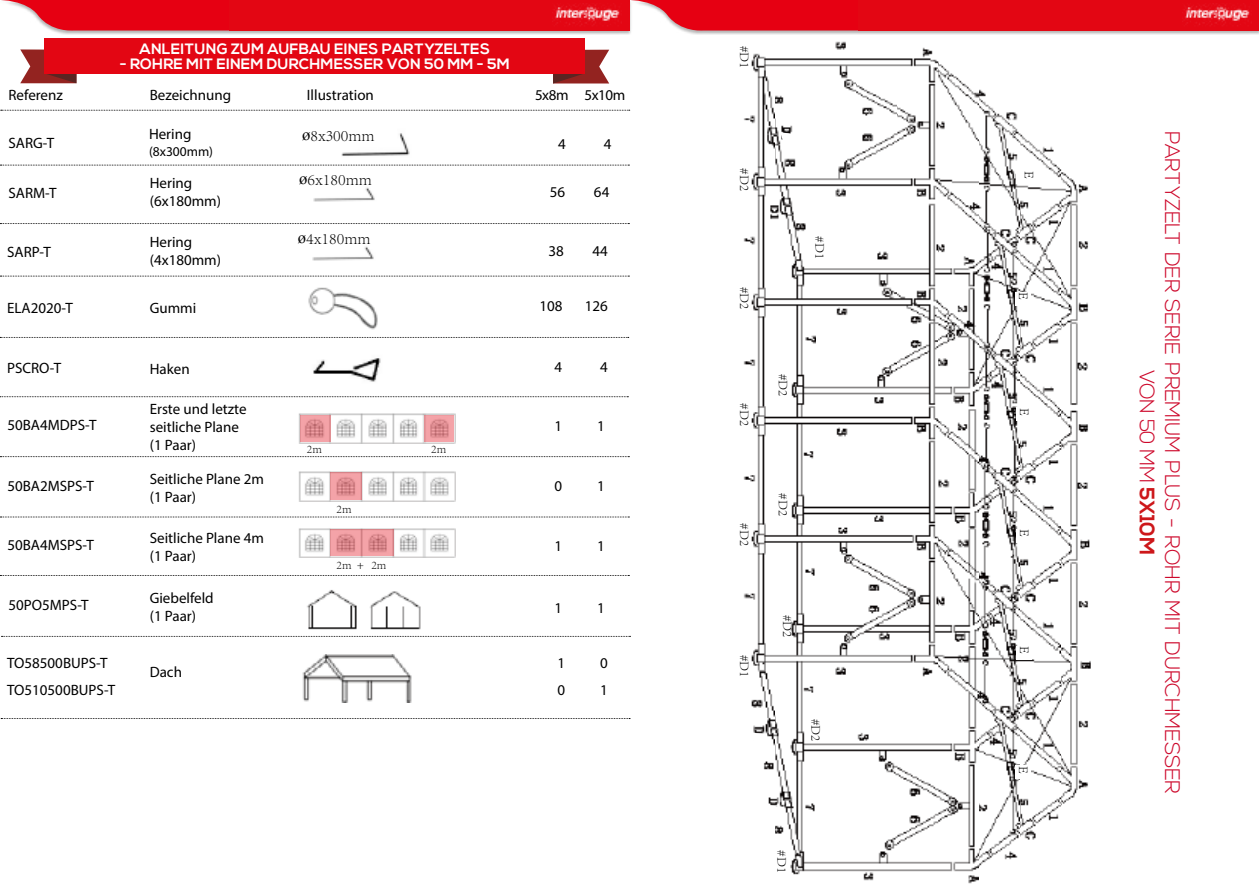
<style>
.page{position:relative;width:1259px;height:893px;background:#fff}
.page>*{position:absolute;margin:0;border:0;box-sizing:border-box;transform-origin:0 0}
.t1{font:300 21px/25.2px "Nexa";letter-spacing:-.015em;color:#cd082b;text-align:center}
.t2{font:300 16.5px "Adobe Song Std";color:#000}
.t3{font:15px/18px "Myriad Pro";color:#000}
.t4{font:700 15px "Nexa";letter-spacing:.01em;color:#fff}
.t5{font:15px "Myriad Pro";letter-spacing:-.03em;color:#000}
.t6{font:300 13.5px "Adobe Song Std";color:#000}
.t7{font:13.5px "Myriad Pro";color:#000}
.t8{font:300 12px "Adobe Song Std";color:#000}
.s1{font-family:"Times New Roman";font-weight:400}
.s2{font-weight:700;color:#cd171a}
</style>
<div class="page">
<div style="left:0;top:0;width:632px;height:34px;background:#000;opacity:.3"></div>
<svg style="left:0;top:0;width:229px;height:31px;background:#e82a39"></svg>
<div style="left:229px;top:0;width:400px;height:31px;background:#e30613"></div>
<div style="left:627px;top:0;width:632px;height:34px;background:#000;opacity:.3"></div>
<svg style="left:629px;top:0;width:229px;height:31px;background:#e82938"></svg>
<div style="left:858px;top:0;width:401px;height:31px;background:#e30613"></div>
<svg style="left:553px;top:50px;width:56px;height:33px"></svg>
<svg style="left:20px;top:49px;width:56px;height:34px"></svg>
<div style="left:45px;top:38px;width:540px;height:35px;background:#e30613"></div>
<svg style="left:1px;top:110px;width:629px;height:1px"></svg>
<svg style="left:0;top:223px;width:629px;height:1px"></svg>
<svg style="left:1px;top:718px;width:629px;height:1px"></svg>
<svg style="left:0;top:396px;width:628px;height:1px"></svg>
<svg style="left:0;top:337px;width:629px;height:1px"></svg>
<img style="left:554px;top:5px;width:66px;height:20px">
<img style="left:1184px;top:5px;width:66px;height:20px">
<img style="left:743px;top:41px;width:348px;height:843px">
<img style="left:314px;top:187px;width:61px;height:15px">
<img style="left:308px;top:287px;width:70px;height:43px">
<img style="left:313px;top:358px;width:68px;height:24px">
<img style="left:302px;top:655px;width:110px;height:48px">
<svg style="left:0;top:276px;width:629px;height:1px"></svg>
<img style="left:312px;top:246px;width:62px;height:15px">
<div style="left:1015px;top:171px;width:21px;height:10px;background:#fff"></div>
<div style="left:1015px;top:292px;width:16px;height:13px;background:#fff"></div>
<div style="left:1016px;top:408px;width:16px;height:13px;background:#fff"></div>
<div style="left:1016px;top:529px;width:16px;height:13px;background:#fff"></div>
<div style="left:1016px;top:646px;width:16px;height:13px;background:#fff"></div>
<div style="left:1015px;top:766px;width:16px;height:13px;background:#fff"></div>
<svg style="left:0;top:456px;width:629px;height:1px"></svg>
<svg style="left:0;top:517px;width:629px;height:1px"></svg>
<svg style="left:0;top:575px;width:629px;height:1px"></svg>
<img style="left:298px;top:413px;width:157px;height:30px">
<svg style="left:300px;top:415px;width:30px;height:27px"></svg>
<svg style="left:423px;top:415px;width:30px;height:27px"></svg>
<img style="left:298px;top:471px;width:157px;height:30px">
<svg style="left:330px;top:473px;width:32px;height:27px"></svg>
<img style="left:298px;top:528px;width:157px;height:29px">
<svg style="left:330px;top:529px;width:32px;height:27px"></svg>
<svg style="left:362px;top:530px;width:31px;height:26px"></svg>
<svg style="left:2px;top:636px;width:628px;height:1px"></svg>
<img style="left:307px;top:590px;width:50px;height:40px">
<img style="left:370px;top:591px;width:51px;height:39px">
<img style="left:341px;top:133px;width:69px;height:23px">
<svg style="left:0;top:165px;width:629px;height:1px"></svg>
<svg style="left:780px;top:132px;width:16px;height:11px"></svg>
<svg style="left:765px;top:805px;width:16px;height:10px"></svg>
<svg style="left:750px;top:732px;width:16px;height:11px"></svg>
<p class="t4" style="left:140px;top:40px;width:352px">ANLEITUNG ZUM AUFBAU EINES PARTYZELTES</p>
<p class="t4" style="left:120px;top:56px;width:391px">- ROHRE MIT EINEM DURCHMESSER VON 50 MM - 5M</p>
<p class="t3" style="left:8px;top:85px;width:56px">Referenz</p>
<p class="t3" style="left:307px;top:85px;width:69px">Illustration</p>
<p class="t5" style="left:535px;top:85px;width:92px">5x8m 5x10m</p>
<p class="t3" style="left:150px;top:85px;width:83px">Bezeichnung</p>
<p class="t3" style="left:149px;top:125px;width:44px">Hering</p>
<p class="t7" style="left:149px;top:143px;width:66px">(8x300mm)</p>
<p class="t2" style="left:302px;top:126px;width:74px"><span class="s1">ø</span>8x300mm</p>
<p class="t3" style="left:8px;top:134px;width:47px">SARG-T</p>
<p class="t3" style="left:558px;top:135px;width:9px">4</p>
<p class="t3" style="left:604px;top:135px;width:9px">4</p>
<p class="t3" style="left:8px;top:184px;width:50px">SARM-T</p>
<p class="t3" style="left:150px;top:174px;width:73px">Hering (6x180mm)</p>
<p class="t2" style="left:299px;top:170px;width:74px"><span class="s1">ø</span>6x180mm</p>
<p class="t3" style="left:550px;top:183px;width:17px">56</p>
<p class="t3" style="left:594px;top:183px;width:17px">64</p>
<p class="t2" style="left:298px;top:229px;width:74px"><span class="s1">ø</span>4x180mm</p>
<p class="t3" style="left:150px;top:233px;width:73px">Hering (4x180mm)</p>
<p class="t3" style="left:7px;top:243px;width:45px">SARP-T</p>
<p class="t3" style="left:548px;top:242px;width:17px">38</p>
<p class="t3" style="left:592px;top:242px;width:17px">44</p>
<p class="t3" style="left:7px;top:299px;width:67px">ELA2020-T</p>
<p class="t3" style="left:150px;top:298px;width:48px">Gummi</p>
<p class="t3" style="left:539px;top:296px;width:25px">108</p>
<p class="t3" style="left:585px;top:296px;width:25px">126</p>
<p class="t3" style="left:7px;top:359px;width:56px">PSCRO-T</p>
<p class="t3" style="left:150px;top:359px;width:41px">Haken</p>
<p class="t3" style="left:554px;top:357px;width:9px">4</p>
<p class="t3" style="left:600px;top:357px;width:9px">4</p>
<p class="t3" style="left:7px;top:416px;width:91px">50BA4MDPS-T</p>
<p class="t3" style="left:7px;top:477px;width:88px">50BA2MSPS-T</p>
<p class="t3" style="left:150px;top:400px;width:98px">Erste und letzte seitliche Plane (1 Paar)</p>
<p class="t3" style="left:150px;top:470px;width:116px">Seitliche Plane 2m (1 Paar)</p>
<p class="t8" style="left:307px;top:442px;width:17px">2m</p>
<p class="t8" style="left:337px;top:502px;width:17px">2m</p>
<p class="t8" style="left:431px;top:442px;width:17px">2m</p>
<p class="t3" style="left:554px;top:416px;width:9px">1</p>
<p class="t3" style="left:597px;top:416px;width:9px">1</p>
<p class="t3" style="left:554px;top:477px;width:9px">0</p>
<p class="t3" style="left:597px;top:477px;width:9px">1</p>
<p class="t3" style="left:7px;top:535px;width:88px">50BA4MSPS-T</p>
<p class="t3" style="left:150px;top:528px;width:116px">Seitliche Plane 4m (1 Paar)</p>
<p class="t3" style="left:554px;top:536px;width:9px">1</p>
<p class="t3" style="left:597px;top:536px;width:9px">1</p>
<p class="t8" style="left:337px;top:558px;width:51px">2m + 2m</p>
<p class="t3" style="left:8px;top:596px;width:82px">50PO5MPS-T</p>
<p class="t3" style="left:150px;top:589px;width:66px">Giebelfeld (1 Paar)</p>
<p class="t3" style="left:554px;top:598px;width:9px">1</p>
<p class="t3" style="left:597px;top:598px;width:9px">1</p>
<p class="t3" style="left:7px;top:653px;width:102px">TO58500BUPS-T</p>
<p class="t3" style="left:150px;top:662px;width:34px">Dach</p>
<p class="t3" style="left:557px;top:653px;width:9px">1</p>
<p class="t3" style="left:600px;top:653px;width:9px">0</p>
<p class="t3" style="left:7px;top:681px;width:110px">TO510500BUPS-T</p>
<p class="t3" style="left:557px;top:681px;width:9px">0</p>
<p class="t3" style="left:600px;top:681px;width:9px">1</p>
<p class="t6" style="left:752px;top:46px;width:24px;rotate:90deg">#D1</p>
<p class="t6" style="left:752px;top:168px;width:24px;rotate:90deg">#D2</p>
<p class="t6" style="left:1037px;top:171px;width:9px;rotate:90deg">E</p>
<p class="t6" style="left:752px;top:287px;width:24px;rotate:90deg">#D2</p>
<p class="t6" style="left:752px;top:403px;width:24px;rotate:90deg">#D2</p>
<p class="t6" style="left:752px;top:523px;width:24px;rotate:90deg">#D2</p>
<p class="t6" style="left:752px;top:655px;width:24px;rotate:90deg">#D1</p>
<p class="t6" style="left:827px;top:236px;width:24px;rotate:90deg">#D1</p>
<p class="t6" style="left:791px;top:374px;width:24px;rotate:90deg">#D2</p>
<p class="t6" style="left:791px;top:493px;width:24px;rotate:90deg">#D2</p>
<p class="t6" style="left:795px;top:615px;width:24px;rotate:90deg">#D2</p>
<p class="t6" style="left:823px;top:719px;width:24px;rotate:90deg">#D2</p>
<p class="t6" style="left:790px;top:850px;width:24px;rotate:90deg">#D1</p>
<p class="t6" style="left:1031px;top:292px;width:9px;rotate:90deg">E</p>
<p class="t6" style="left:1032px;top:408px;width:9px;rotate:90deg">E</p>
<p class="t6" style="left:1032px;top:529px;width:9px;rotate:90deg">E</p>
<p class="t6" style="left:1032px;top:646px;width:9px;rotate:90deg">E</p>
<p class="t6" style="left:1031px;top:766px;width:9px;rotate:90deg">E</p>
<h1 class="t1" style="left:1184px;top:131px;width:665px;rotate:90deg">PARTYZELT DER SERIE PREMIUM PLUS - ROHR MIT DURCHMESSER<br>VON 50 MM <span class="s2">5X10M</span></h1>
</div>
